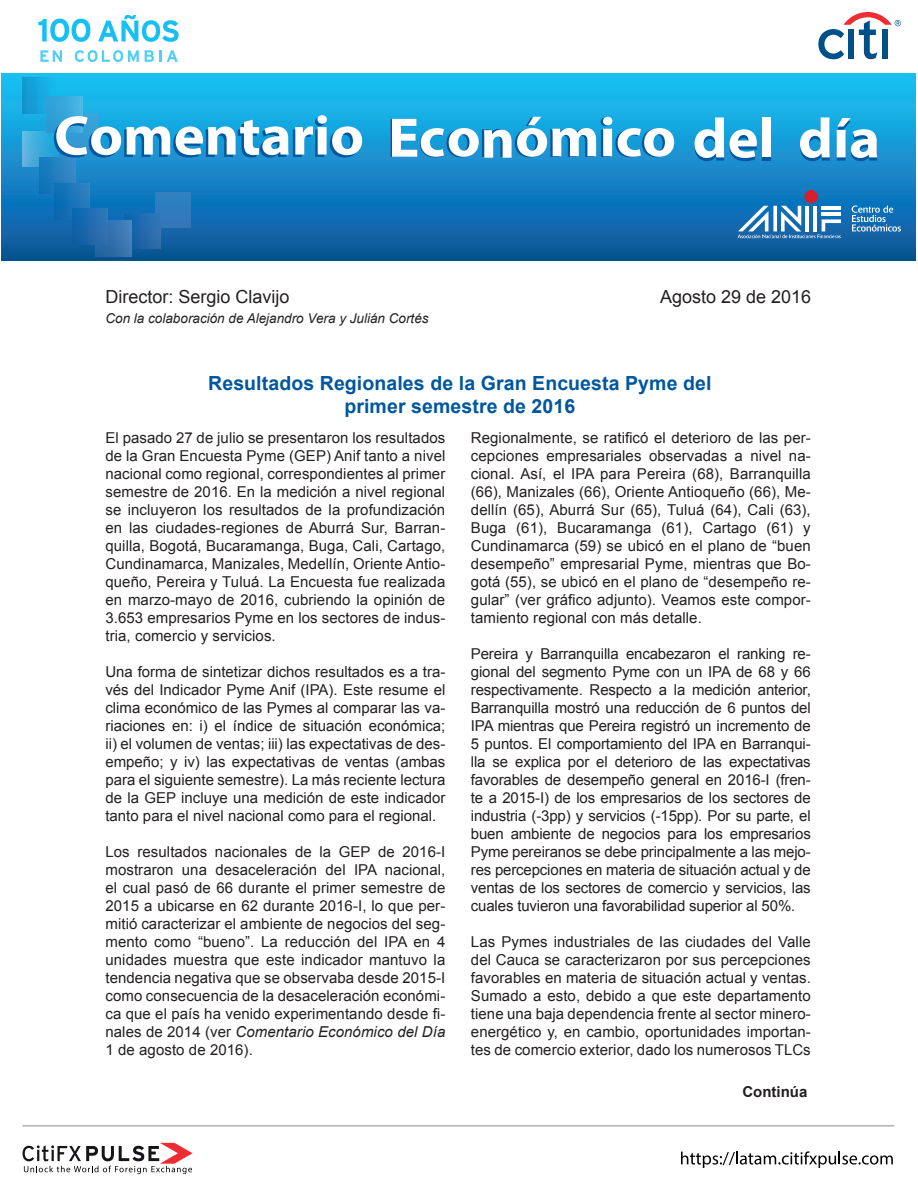
<style>
.page{position:relative;width:918px;height:1188px;background:#fff}
.page>*{position:absolute;margin:0;border:0;box-sizing:border-box;transform-origin:0 0}
.t1{font:700 19.5px/23.4px "Arial";letter-spacing:.005em;color:#01579f;text-align:center}
.t2{font:18px "Arial";color:#231f20}
.t3{font:15px/18px "Arial";letter-spacing:.005em;color:#231f20;text-align:justify}
.t4{font:700 15px "Arial";color:#231f20}
.t5{font:italic 13.5px "Arial";color:#231f20}
.s1{font-style:italic}
</style>
<div class="page">
<hr style="left:22px;top:1125px;width:872px;height:1px;background:#878c8f">
<svg style="left:22px;top:1143px;width:171px;height:31px"></svg>
<svg style="left:681px;top:1151px;width:212px;height:17px"></svg>
<svg style="left:2px;top:74px;width:914px;height:186px;background:#1388c7"></svg>
<svg style="left:818px;top:12px;width:83px;height:47px"></svg>
<svg style="left:38px;top:19px;width:52px;height:23px"></svg>
<svg style="left:98px;top:15px;width:81px;height:27px"></svg>
<svg style="left:40px;top:50px;width:22px;height:12px"></svg>
<svg style="left:75px;top:50px;width:64px;height:12px"></svg>
<svg style="left:145px;top:50px;width:33px;height:12px"></svg>
<div style="left:156px;top:192px;width:35px;height:36px;background:#307cbd"></div>
<div style="left:63px;top:113px;width:36px;height:36px;background:#39a7db"></div>
<div style="left:23px;top:77px;width:36px;height:36px;background:linear-gradient(to right,#1594d0,#17bcf0)"></div>
<svg style="left:23px;top:131px;width:31px;height:36px"></svg>
<div style="left:39px;top:158px;width:36px;height:36px;background:linear-gradient(to right,#0e73b9,#3989c7)"></div>
<div style="left:54px;top:183px;width:36px;height:36px;background:linear-gradient(to right,#0669b2,#2e7fc0)"></div>
<div style="left:124px;top:213px;width:36px;height:36px;background:linear-gradient(to right,#0962ab,#3370af)"></div>
<div style="left:96px;top:221px;width:36px;height:35px;background:linear-gradient(to right,#1f61a0,#457fb7)"></div>
<div style="left:47px;top:97px;width:36px;height:36px;background:linear-gradient(to right,#299bd5,#4cb6e5)"></div>
<div style="left:72px;top:209px;width:36px;height:35px;background:linear-gradient(to right,#0a60a8,#3373b4)"></div>
<svg style="left:54px;top:115px;width:308px;height:43px"></svg>
<svg style="left:391px;top:117px;width:283px;height:41px"></svg>
<div style="left:762px;top:121px;width:9px;height:40px;background:#01579f"></div>
<svg style="left:694px;top:117px;width:30px;height:44px"></svg>
<svg style="left:730px;top:129px;width:27px;height:32px"></svg>
<div style="left:762px;top:117px;width:9px;height:40px;background:#fff"></div>
<svg style="left:800px;top:117px;width:30px;height:44px"></svg>
<svg style="left:837px;top:118px;width:40px;height:43px"></svg>
<svg style="left:852px;top:206px;width:49px;height:26px"></svg>
<div style="left:804px;top:190px;width:14px;height:13px;background:#d51f2d;border-radius:50%"></div>
<svg style="left:738px;top:206px;width:103px;height:32px"></svg>
<hr style="left:805px;top:206px;width:4px;height:25px;background:#fff">
<hr style="left:813px;top:206px;width:4px;height:25px;background:#fff">
<p class="t2" style="left:105px;top:285px;width:186px">Director: Sergio Clavijo</p>
<p class="t5" style="left:105px;top:309px;width:325px">Con la colaboración de Alejandro Vera y Julián Cortés</p>
<p class="t2" style="left:660px;top:285px;width:153px">Agosto 29 de 2016</p>
<h1 class="t1" style="left:208px;top:372px;width:505px">Resultados Regionales de la Gran Encuesta Pyme del primer semestre de 2016</h1>
<p class="t3" style="left:105px;top:429px;width:341px">El pasado 27 de julio se presentaron los resultados de la Gran Encuesta Pyme (GEP) Anif tanto a nivel nacional como regional, correspondientes al primer semestre de 2016. En la medición a nivel regional se incluyeron los resultados de la profundización en las ciudades-regiones de Aburrá Sur, Barran&shy;quilla, Bogotá, Bucaramanga, Buga, Cali, Cartago, Cundinamarca, Manizales, Medellín, Oriente Antio&shy;queño, Pereira y Tuluá. La Encuesta fue realizada en marzo-mayo de 2016, cubriendo la opinión de 3.653 empresarios Pyme en los sectores de indus&shy;tria, comercio y servicios.</p>
<p class="t3" style="left:105px;top:663px;width:341px">Una forma de sintetizar dichos resultados es a tra&shy;vés del Indicador Pyme Anif (IPA). Este resume el clima económico de las Pymes al comparar las va&shy;riaciones en: i) el índice de situación económica; ii) el volumen de ventas; iii) las expectativas de des&shy;empeño; y iv) las expectativas de ventas (ambas para el siguiente semestre). La más reciente lectura de la GEP incluye una medición de este indicador tanto para el nivel nacional como para el regional.</p>
<p class="t3" style="left:105px;top:843px;width:341px">Los resultados nacionales de la GEP de 2016-I mostraron una desaceleración del IPA nacional, el cual pasó de 66 durante el primer semestre de 2015 a ubicarse en 62 durante 2016-I, lo que per&shy;mitió caracterizar el ambiente de negocios del seg&shy;mento como “bueno”. La reducción del IPA en 4 unidades muestra que este indicador mantuvo la tendencia negativa que se observaba desde 2015-I como consecuencia de la desaceleración económi&shy;ca que el país ha venido experimentando desde fi&shy;nales de 2014 (ver <span class="s1">Comentario Económico del Día </span>1 de agosto de 2016).</p>
<p class="t3" style="left:471px;top:429px;width:341px">Regionalmente, se ratificó el deterioro de las per&shy;cepciones empresariales observadas a nivel na&shy;cional. Así, el IPA para Pereira (68), Barranquilla (66), Manizales (66), Oriente Antioqueño (66), Me&shy;dellín (65), Aburrá Sur (65), Tuluá (64), Cali (63), Buga (61), Bucaramanga (61), Cartago (61) y Cundinamarca (59) se ubicó en el plano de “buen desempeño” empresarial Pyme, mientras que Bo&shy;gotá (55), se ubicó en el plano de “desempeño re&shy;gular” (ver gráfico adjunto). Veamos este compor&shy;tamiento regional con más detalle.</p>
<p class="t3" style="left:471px;top:645px;width:341px">Pereira y Barranquilla encabezaron el ranking re&shy;gional del segmento Pyme con un IPA de 68 y 66 respectivamente. Respecto a la medición anterior, Barranquilla mostró una reducción de 6 puntos del IPA mientras que Pereira registró un incremento de 5 puntos. El comportamiento del IPA en Barranqui&shy;lla se explica por el deterioro de las expectativas favorables de desempeño general en 2016-I (fren&shy;te a 2015-I) de los empresarios de los sectores de industria (-3pp) y servicios (-15pp). Por su parte, el buen ambiente de negocios para los empresarios Pyme pereiranos se debe principalmente a las mejo&shy;res percepciones en materia de situación actual y de ventas de los sectores de comercio y servicios, las cuales tuvieron una favorabilidad superior al 50%.</p>
<p class="t3" style="left:471px;top:933px;width:341px">Las Pymes industriales de las ciudades del Valle del Cauca se caracterizaron por sus percepciones favorables en materia de situación actual y ventas.<br>Sumado a esto, debido a que este departamento tiene una baja dependencia frente al sector minero&shy;energético y, en cambio, oportunidades importan&shy;tes de comercio exterior, dado los numerosos TLCs</p>
<p class="t4" style="left:742px;top:1082px;width:66px">Continúa</p>
</div>
